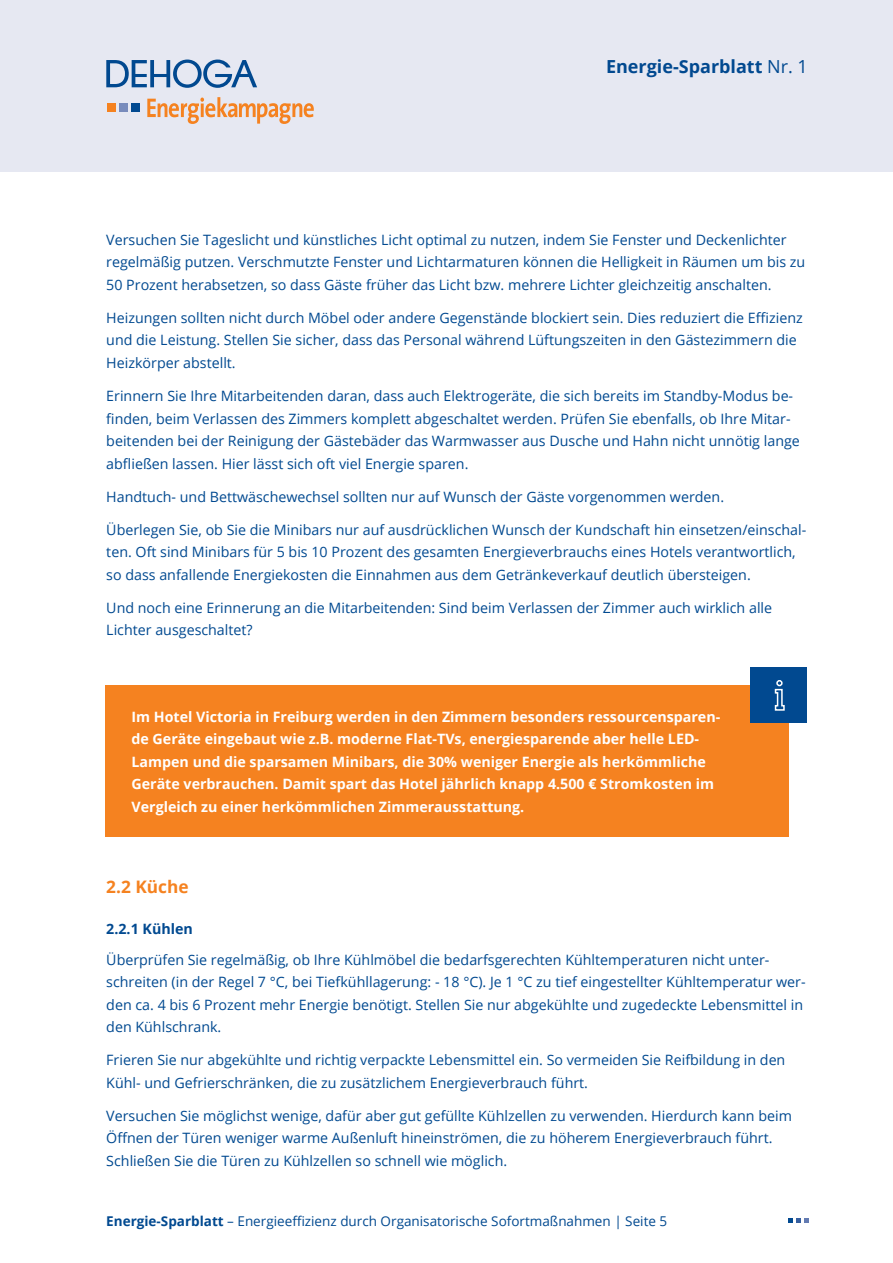
<style>
.page{position:relative;width:893px;height:1263px;background:#fff}
.page>*{position:absolute;margin:0;border:0;box-sizing:border-box;transform-origin:0 0}
.t1{font:700 18px "Open Sans";color:#014990}
.Headline_3{font:700 17.25px "Open Sans";color:#f58220}
.Fliesstext{font:14.25px/22.5px "Open Sans";color:#014990}
.t2{font:700 14.25px/22.5px "Open Sans";color:#fff}
.Headline_4{font:700 14.25px "Open Sans";color:#014990}
.t3{font:13.5px "Open Sans";color:#014990}
.s1{font-weight:400}
.s2{font-weight:700}
</style>
<div class="page">
<div style="left:0;top:0;width:893px;height:171px;background:#e6e8f2"></div>
<svg style="left:106px;top:60px;width:151px;height:28px"></svg>
<div style="left:132px;top:103px;width:8px;height:8px;background:#014990"></div>
<div style="left:119px;top:103px;width:8px;height:8px;background:#788bbc"></div>
<div style="left:107px;top:103px;width:8px;height:8px;background:#f58220"></div>
<svg style="left:147px;top:97px;width:167px;height:27px"></svg>
<svg style="left:788px;top:1218px;width:20px;height:4px"></svg>
<div style="left:106px;top:685px;width:683px;height:152px;background:#f58220"></div>
<div style="left:751px;top:668px;width:56px;height:55px;background:#014990"></div>
<svg style="left:774px;top:680px;width:11px;height:31px"></svg>
<p class="t1" style="left:606px;top:54px;width:203px">Energie-Sparblatt <span class="s1">Nr. 1</span></p>
<p class="Fliesstext" style="left:106px;top:228px;width:700px">Versuchen Sie Tageslicht und künstliches Licht optimal zu nutzen, indem Sie Fenster und Deckenlichter regelmäßig putzen. Verschmutzte Fenster und Lichtarmaturen können die Helligkeit in Räumen um bis zu<br>50 Prozent herabsetzen, so dass Gäste früher das Licht bzw. mehrere Lichter gleichzeitig anschalten.</p>
<p class="Fliesstext" style="left:106px;top:306px;width:698px">Heizungen sollten nicht durch Möbel oder andere Gegenstände blockiert sein. Dies reduziert die Effizienz und die Leistung. Stellen Sie sicher, dass das Personal während Lüftungszeiten in den Gästezimmern die<br>Heizkörper abstellt.</p>
<p class="Fliesstext" style="left:106px;top:384px;width:695px">Erinnern Sie Ihre Mitarbeitenden daran, dass auch Elektrogeräte, die sich bereits im Standby-Modus be&shy;finden, beim Verlassen des Zimmers komplett abgeschaltet werden. Prüfen Sie ebenfalls, ob Ihre Mitar&shy;beitenden bei der Reinigung der Gästebäder das Warmwasser aus Dusche und Hahn nicht unnötig lange abfließen lassen. Hier lässt sich oft viel Energie sparen.</p>
<p class="Fliesstext" style="left:106px;top:485px;width:619px">Handtuch- und Bettwäschewechsel sollten nur auf Wunsch der Gäste vorgenommen werden.</p>
<p class="Fliesstext" style="left:106px;top:518px;width:701px">Überlegen Sie, ob Sie die Minibars nur auf ausdrücklichen Wunsch der Kundschaft hin einsetzen/einschal&shy;ten. Oft sind Minibars für 5 bis 10 Prozent des gesamten Energieverbrauchs eines Hotels verantwortlich, so dass anfallende Energiekosten die Einnahmen aus dem Getränkeverkauf deutlich übersteigen.</p>
<p class="Fliesstext" style="left:106px;top:596px;width:667px">Und noch eine Erinnerung an die Mitarbeitenden: Sind beim Verlassen der Zimmer auch wirklich alle<br>Lichter ausgeschaltet?</p>
<p class="t2" style="left:131px;top:705px;width:590px">Im Hotel Victoria in Freiburg werden in den Zimmern besonders ressourcensparen&shy;de Geräte eingebaut wie z.B. moderne Flat-TVs, energiesparende aber helle LED-Lampen und die sparsamen Minibars, die 30% weniger Energie als herkömmliche Geräte verbrauchen. Damit spart das Hotel jährlich knapp 4.500 € Stromkosten im Vergleich zu einer herkömmlichen Zimmerausstattung.</p>
<p class="Headline_3" style="left:106px;top:874px;width:84px">2.2 Küche</p>
<p class="Headline_4" style="left:106px;top:918px;width:88px">2.2.1 Kühlen</p>
<p class="Fliesstext" style="left:106px;top:948px;width:701px">Überprüfen Sie regelmäßig, ob Ihre Kühlmöbel die bedarfsgerechten Kühltemperaturen nicht unter&shy;schreiten (in der Regel 7 °C, bei Tiefkühllagerung: - 18 °C). Je 1 °C zu tief eingestellter Kühltemperatur wer&shy;den ca. 4 bis 6 Prozent mehr Energie benötigt. Stellen Sie nur abgekühlte und zugedeckte Lebensmittel in den Kühlschrank.</p>
<p class="Fliesstext" style="left:106px;top:1048px;width:681px">Frieren Sie nur abgekühlte und richtig verpackte Lebensmittel ein. So vermeiden Sie Reifbildung in den<br>Kühl- und Gefrierschränken, die zu zusätzlichem Energieverbrauch führt.</p>
<p class="Fliesstext" style="left:106px;top:1104px;width:687px">Versuchen Sie möglichst wenige, dafür aber gut gefüllte Kühlzellen zu verwenden. Hierdurch kann beim<br>Öffnen der Türen weniger warme Außenluft hineinströmen, die zu höherem Energieverbrauch führt.<br>Schließen Sie die Türen zu Kühlzellen so schnell wie möglich.</p>
<p class="t3" style="left:106px;top:1211px;width:562px"><span class="s2">Energie-Sparblatt</span> – Energieeffizienz durch Organisatorische Sofortmaßnahmen | Seite 5</p>
</div>
